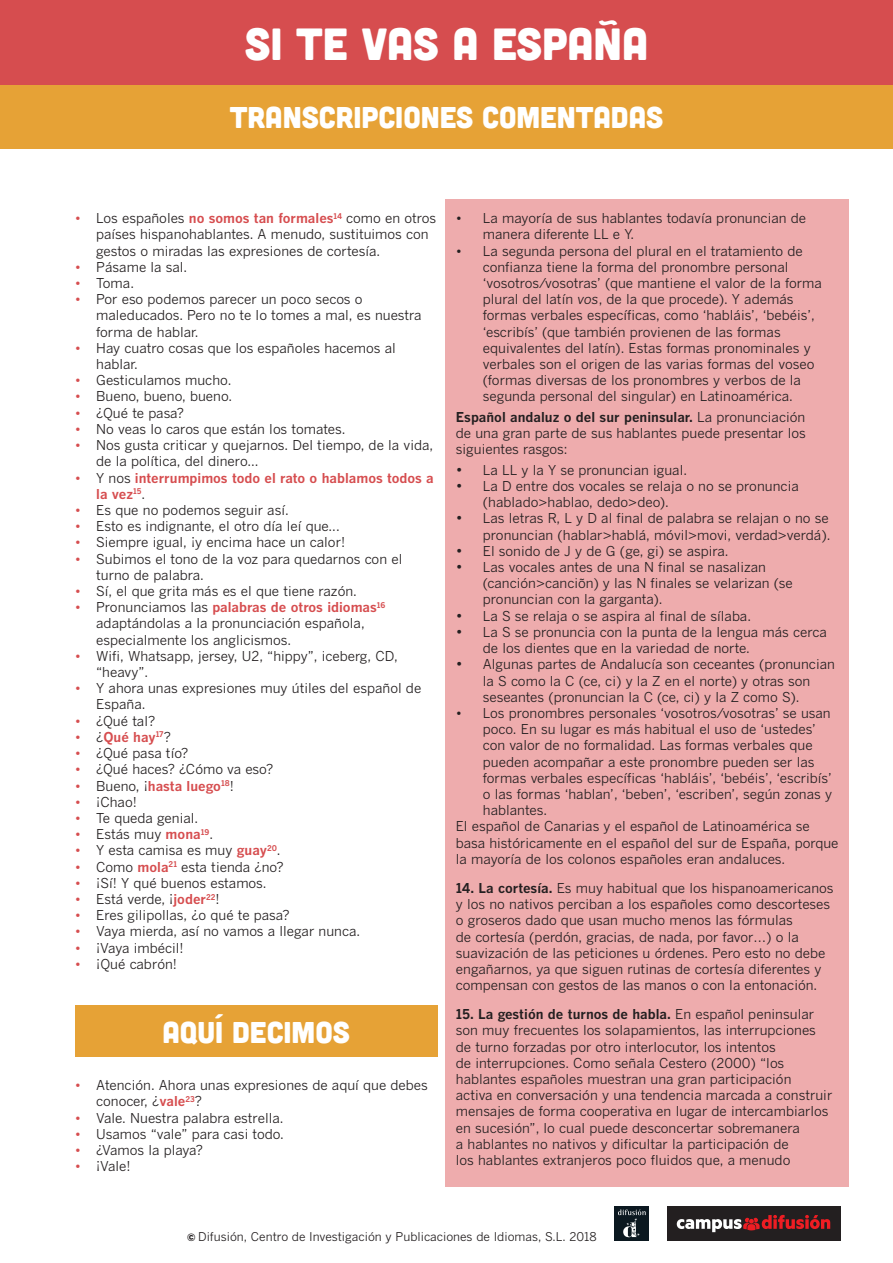
<style>
.page{position:relative;width:893px;height:1263px;background:#fff}
.page>*{position:absolute;margin:0;border:0;box-sizing:border-box;transform-origin:0 0}
.t1{font:45px "Cubano";color:#fff}
.t2{font:30px "Cubano";color:#fff}
.t3{font:13.5px/16.2px "Benton Gothic";color:#231f20}
.t4{font:700 13.5px/16.2px "Benton Gothic";color:#d64d4f}
.t5{font:12px "Benton Gothic";color:#231f20}
.s1{color:#d64d4f}
.s2{font-weight:700;color:#d64d4f}
.s3{font-weight:400}
.s4{font-weight:400;color:#231f20}
.s5{font-style:italic}
.s6{font-weight:700}
.s7{font-size:15px}
.s8{font-family:"Calibre";font-weight:700}
</style>
<div class="page">
<div style="left:0;top:0;width:892px;height:85px;background:#d64d4f"></div>
<div style="left:0;top:85px;width:892px;height:63px;background:#e6a236"></div>
<div style="left:666px;top:1205px;width:173px;height:35px;background:#231f20"></div>
<svg style="left:676px;top:1214px;width:153px;height:17px"></svg>
<div style="left:614px;top:1205px;width:35px;height:35px;background:#0b1820"></div>
<svg style="left:618px;top:1209px;width:27px;height:27px"></svg>
<div style="left:445px;top:199px;width:404px;height:987px;background:#eeacad"></div>
<div style="left:75px;top:1005px;width:362px;height:51px;background:#e6a236"></div>
<h1 class="t1" style="left:245px;top:15px;width:404px">SI TE VAS A ESPAÑA</h1>
<h2 class="t2" style="left:230px;top:98px;width:435px">TRANSCRIPCIONES COMENTADAS</h2>
<p class="t3" style="left:96px;top:210px;width:341px;text-indent:-21px"><span class="s1">•</span> Los españoles <span class="s2">no somos tan formales</span><sup>14</sup> como en otros países hispanohablantes. A menudo, sustituimos con gestos o miradas las expresiones de cortesía.</p>
<p class="t3" style="left:75px;top:258px;width:114px"><span class="s1">•</span> Pásame la sal.</p>
<p class="t3" style="left:75px;top:275px;width:61px"><span class="s1">•</span> Toma.</p>
<p class="t3" style="left:96px;top:291px;width:327px;text-indent:-21px"><span class="s1">•</span> Por eso podemos parecer un poco secos o maleducados. Pero no te lo tomes a mal, es nuestra forma de hablar.</p>
<p class="t3" style="left:96px;top:339px;width:301px;text-indent:-21px"><span class="s1">•</span> Hay cuatro cosas que los españoles hacemos al hablar.</p>
<p class="t3" style="left:75px;top:372px;width:158px"><span class="s1">•</span> Gesticulamos mucho.</p>
<p class="t3" style="left:75px;top:388px;width:159px"><span class="s1">•</span> Bueno, bueno, bueno.</p>
<p class="t3" style="left:75px;top:404px;width:111px"><span class="s1">•</span> ¿Qué te pasa?</p>
<p class="t3" style="left:75px;top:420px;width:272px"><span class="s1">•</span> No veas lo caros que están los tomates.</p>
<p class="t3" style="left:96px;top:437px;width:338px;text-indent:-21px"><span class="s1">•</span> Nos gusta criticar y quejarnos. Del tiempo, de la vida, de la política, del dinero...</p>
<p class="t4" style="left:96px;top:469px;width:339px;text-indent:-21px"><span class="s3">•</span> <span class="s4">Y nos</span> interrumpimos todo el rato o hablamos todos a la vez<sup>15</sup><span class="s4">.</span></p>
<p class="t3" style="left:75px;top:501px;width:215px"><span class="s1">•</span> Es que no podemos seguir así.</p>
<p class="t3" style="left:75px;top:518px;width:266px"><span class="s1">•</span> Esto es indignante, el otro día leí que...</p>
<p class="t3" style="left:75px;top:534px;width:271px"><span class="s1">•</span> Siempre igual, ¡y encima hace un calor!</p>
<p class="t3" style="left:96px;top:550px;width:307px;text-indent:-21px"><span class="s1">•</span> Subimos el tono de la voz para quedarnos con el turno de palabra.</p>
<p class="t3" style="left:75px;top:582px;width:283px"><span class="s1">•</span> Sí, el que grita más es el que tiene razón.</p>
<p class="t3" style="left:96px;top:599px;width:290px;text-indent:-21px"><span class="s1">•</span> Pronunciamos las <span class="s2">palabras de otros idiomas</span><sup>16 </sup>adaptándolas a la pronunciación española, especialmente los anglicismos.</p>
<p class="t3" style="left:96px;top:647px;width:303px;text-indent:-21px"><span class="s1">•</span> Wifi, Whatsapp, jersey, U2, “hippy”, iceberg, CD, “heavy”.</p>
<p class="t3" style="left:96px;top:680px;width:326px;text-indent:-21px"><span class="s1">•</span> Y ahora unas expresiones muy útiles del español de<br>España.</p>
<p class="t3" style="left:75px;top:712px;width:82px"><span class="s1">•</span> ¿Qué tal?</p>
<p class="t4" style="left:75px;top:728px;width:97px"><span class="s3">•</span> <span class="s4">¿</span>Qué hay<sup>17</sup><span class="s4">?</span></p>
<p class="t3" style="left:75px;top:744px;width:115px"><span class="s1">•</span> ¿Qué pasa tío?</p>
<p class="t3" style="left:75px;top:761px;width:200px"><span class="s1">•</span> ¿Qué haces? ¿Cómo va eso?</p>
<p class="t4" style="left:75px;top:777px;width:160px"><span class="s3">•</span> <span class="s4">Bueno, ¡</span>hasta luego<sup>18</sup><span class="s4">!</span></p>
<p class="t3" style="left:75px;top:793px;width:63px"><span class="s1">•</span> ¡Chao!</p>
<p class="t3" style="left:75px;top:809px;width:125px"><span class="s1">•</span> Te queda genial.</p>
<p class="t3" style="left:75px;top:825px;width:139px"><span class="s1">•</span> Estás muy <span class="s2">mona</span><sup>19</sup>.</p>
<p class="t3" style="left:75px;top:842px;width:207px"><span class="s1">•</span> Y esta camisa es muy <span class="s2">guay</span><sup>20</sup>.</p>
<p class="t3" style="left:75px;top:858px;width:210px"><span class="s1">•</span> Como <span class="s2">mola</span><sup>21</sup> esta tienda ¿no?</p>
<p class="t3" style="left:75px;top:874px;width:193px"><span class="s1">•</span> ¡Sí! Y qué buenos estamos.</p>
<p class="t3" style="left:75px;top:890px;width:146px"><span class="s1">•</span> Está verde, ¡<span class="s2">joder</span><sup>22</sup>!</p>
<p class="t3" style="left:75px;top:906px;width:216px"><span class="s1">•</span> Eres gilipollas, ¿o qué te pasa?</p>
<p class="t3" style="left:75px;top:923px;width:286px"><span class="s1">•</span> Vaya mierda, así no vamos a llegar nunca.</p>
<p class="t3" style="left:75px;top:939px;width:110px"><span class="s1">•</span> ¡Vaya imbécil!</p>
<p class="t3" style="left:75px;top:955px;width:104px"><span class="s1">•</span> ¡Qué cabrón!</p>
<h2 class="t2" style="left:162px;top:1013px;width:189px">AQUÍ DECIMOS</h2>
<p class="t3" style="left:96px;top:1076px;width:333px;text-indent:-21px"><span class="s1">•</span> Atención. Ahora unas expresiones de aquí que debes conocer, ¿<span class="s2">vale</span><sup>23</sup>?</p>
<p class="t3" style="left:75px;top:1109px;width:210px"><span class="s1">•</span> Vale. Nuestra palabra estrella.</p>
<p class="t3" style="left:75px;top:1125px;width:210px"><span class="s1">•</span> Usamos “vale” para casi todo.</p>
<p class="t3" style="left:75px;top:1141px;width:130px"><span class="s1">•</span> ¿Vamos la playa?</p>
<p class="t3" style="left:75px;top:1157px;width:57px"><span class="s1">•</span> ¡Vale!</p>
<p class="t3" style="left:482px;top:210px;width:325px;text-indent:-27px">• La mayoría de sus hablantes todavía pronuncian de manera diferente LL e Y.</p>
<p class="t3" style="left:482px;top:242px;width:340px;text-indent:-27px">• La segunda persona del plural en el tratamiento de confianza tiene la forma del pronombre personal ‘vosotros/vosotras’ (que mantiene el valor de la forma plural del latín <span class="s5">vos</span>, de la que procede). Y además formas verbales específicas, como ‘habláis’, ‘bebéis’, ‘escribís’ (que también provienen de las formas equivalentes del latín). Estas formas pronominales y verbales son el origen de las varias formas del voseo (formas diversas de los pronombres y verbos de la segunda personal del singular) en Latinoamérica.</p>
<p class="t3" style="left:455px;top:408px;width:351px;text-align:justify"><span class="s6">Español andaluz o del sur peninsular.</span> La pronunciación de una gran parte de sus hablantes puede presentar los siguientes rasgos:</p>
<p class="t3" style="left:455px;top:461px;width:233px"><span class="s7">•</span> La LL y la Y se pronuncian igual.</p>
<p class="t3" style="left:482px;top:477px;width:317px;text-indent:-27px"><span class="s7">•</span> La D entre dos vocales se relaja o no se pronuncia (hablado&gt;hablao, dedo&gt;deo).</p>
<p class="t3" style="left:455px;top:510px;width:376px;text-align:right"><span class="s7">•</span> Las letras R, L y D al final de palabra se relajan o no se pronuncian (hablar&gt;hablá, móvil&gt;movi, verdad&gt;verdá).</p>
<p class="t3" style="left:455px;top:542px;width:274px"><span class="s7">•</span> El sonido de J y de G (ge, gi) se aspira.</p>
<p class="t3" style="left:482px;top:558px;width:311px;text-indent:-27px"><span class="s7">•</span> Las vocales antes de una N final se nasalizan (canción&gt;canciõn) y las N finales se velarizan (se pronuncian con la garganta).</p>
<p class="t3" style="left:455px;top:607px;width:296px"><span class="s7">•</span> La S se relaja o se aspira al final de sílaba.</p>
<p class="t3" style="left:482px;top:623px;width:345px;text-indent:-27px"><span class="s7">•</span> La S se pronuncia con la punta de la lengua más cerca de los dientes que en la variedad de norte.</p>
<p class="t3" style="left:482px;top:656px;width:353px;text-indent:-27px"><span class="s7">•</span> Algunas partes de Andalucía son ceceantes (pronuncian la S como la C (ce, ci) y la Z en el norte) y otras son seseantes (pronuncian la C (ce, ci) y la Z como S).</p>
<p class="t3" style="left:455px;top:704px;width:376px">• Los pronombres personales ‘vosotros/vosotras’ se usan</p>
<p class="t3" style="left:482px;top:720px;width:334px">poco. En su lugar es más habitual el uso de ‘ustedes’</p>
<p class="t3" style="left:482px;top:737px;width:331px">con valor de no formalidad. Las formas verbales que</p>
<p class="t3" style="left:482px;top:753px;width:333px">pueden acompañar a este pronombre pueden ser las</p>
<p class="t3" style="left:482px;top:769px;width:350px">formas verbales específicas ‘habláis’, ‘bebéis’, ‘escribís’</p>
<p class="t3" style="left:482px;top:785px;width:350px">o las formas ‘hablan’, ‘beben’, ‘escriben’, según zonas y</p>
<p class="t3" style="left:482px;top:801px;width:66px">hablantes.</p>
<p class="t3" style="left:455px;top:818px;width:355px">El español de Canarias y el español de Latinoamérica se</p>
<p class="t3" style="left:455px;top:834px;width:384px">basa históricamente en el español del sur de España, porque</p>
<p class="t3" style="left:455px;top:850px;width:331px">la mayoría de los colonos españoles eran andaluces.</p>
<p class="t3" style="left:455px;top:879px;width:379px"><span class="s6">14. La cortesía.</span> Es muy habitual que los hispanoamericanos y los no nativos perciban a los españoles como descorteses o groseros dado que usan mucho menos las fórmulas<br>de cortesía (perdón, gracias, de nada, por favor…) o la suavización de las peticiones u órdenes. Pero esto no debe engañarnos, ya que siguen rutinas de cortesía diferentes y compensan con gestos de las manos o con la entonación.</p>
<p class="t3" style="left:455px;top:1005px;width:378px"><span class="s6">15. La gestión de turnos de habla.</span> En español peninsular son muy frecuentes los solapamientos, las interrupciones de turno forzadas por otro interlocutor, los intentos<br>de interrupciones. Como señala Cestero (2000) “los hablantes españoles muestran una gran participación<br>activa en conversación y una tendencia marcada a construir mensajes de forma cooperativa en lugar de intercambiarlos en sucesión”, lo cual puede desconcertar sobremanera<br>a hablantes no nativos y dificultar la participación de<br>los hablantes extranjeros poco fluidos que, a menudo</p>
<p class="t5" style="left:187px;top:1228px;width:411px"><span class="s8">©</span> Difusión, Centro de Investigación y Publicaciones de Idiomas, S.L. 2018</p>
</div>
